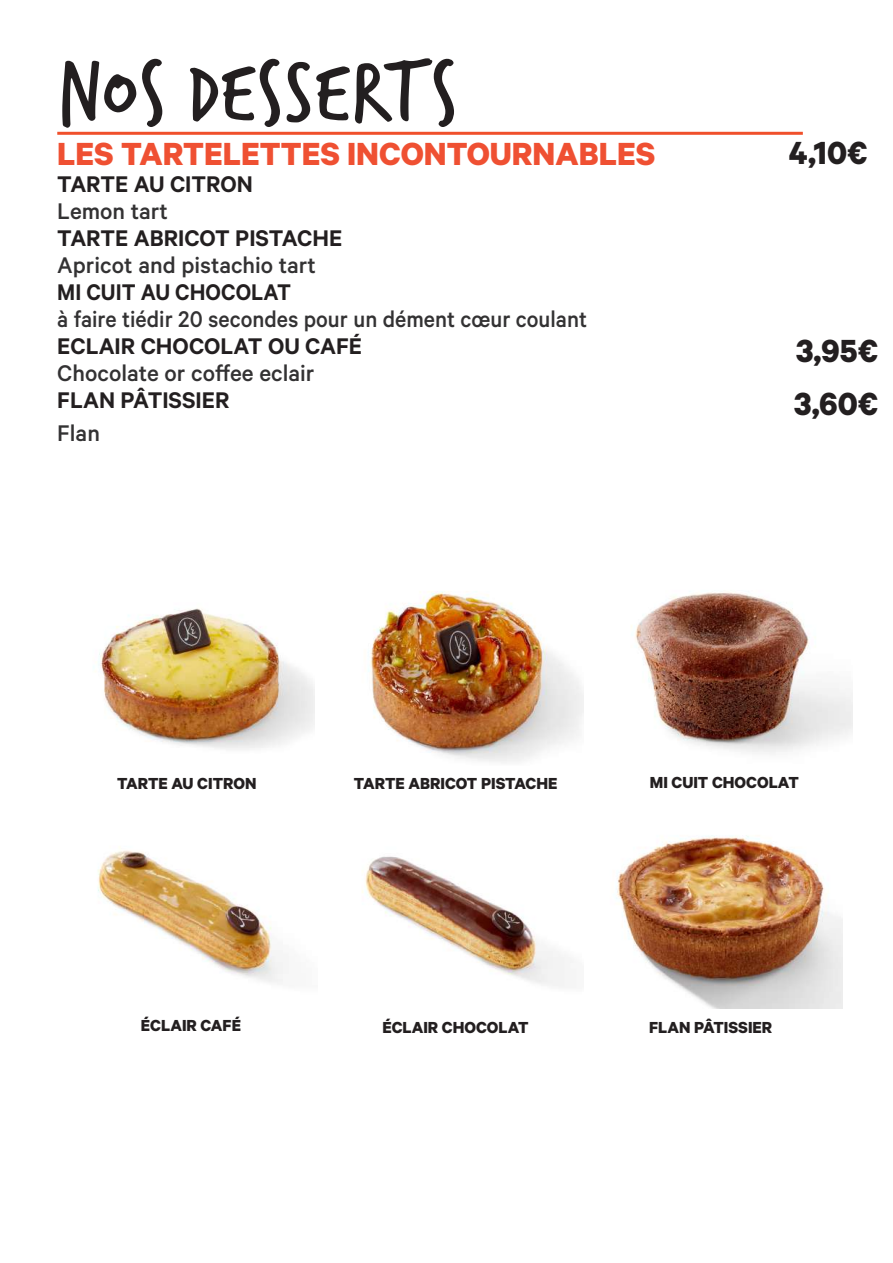
<style>
.page{position:relative;width:893px;height:1263px;background:#fff}
.page>*{position:absolute;margin:0;border:0;box-sizing:border-box;transform-origin:0 0}
.t1{font:90px "Verveine Trial";color:#231f20}
.t2{font:700 36px "Calibre";color:#ef5032}
.t3{font:700 36px "Calibre";color:#231f20}
.t4{font:600 25.5px "Calibre";color:#231f20}
.t5{font:500 25.5px "Calibre";color:#333233}
.t6{font:500 25.5px "Calibre";color:#333233;scale:.95 1}
.t7{font:600 25.5px "Calibre";color:#231f20;scale:.95 1}
.t8{font:700 18px "Calibre";color:#231f20}
</style>
<div class="page">
<hr style="left:57px;top:132px;width:746px;height:3px;background:#f0502b">
<img style="left:95px;top:608px;width:219px;height:142px">
<img style="left:368px;top:591px;width:215px;height:172px">
<img style="left:362px;top:856px;width:211px;height:131px">
<img style="left:616px;top:835px;width:227px;height:174px">
<img style="left:631px;top:592px;width:221px;height:162px">
<img style="left:98px;top:846px;width:185px;height:137px">
<h1 class="t1" style="left:57px;top:30px;width:402px">NOS DESSERTS</h1>
<h2 class="t2" style="left:57px;top:131px;width:600px">LES TARTELETTES INCONTOURNABLES</h2>
<h2 class="t3" style="left:789px;top:130px;width:80px">4,10€</h2>
<h3 class="t4" style="left:57px;top:168px;width:197px">TARTE AU CITRON</h3>
<h3 class="t5" style="left:57px;top:196px;width:112px">Lemon tart</h3>
<h3 class="t4" style="left:57px;top:222px;width:286px">TARTE ABRICOT PISTACHE</h3>
<h3 class="t5" style="left:57px;top:250px;width:260px">Apricot and pistachio tart</h3>
<h3 class="t7" style="left:57px;top:276px;width:248px">MI CUIT AU CHOCOLAT</h3>
<h3 class="t6" style="left:57px;top:304px;width:559px">à faire tiédir 20 secondes pour un dément cœur coulant</h3>
<h3 class="t4" style="left:57px;top:330px;width:306px">ECLAIR CHOCOLAT OU CAFÉ</h3>
<h3 class="t5" style="left:57px;top:358px;width:259px">Chocolate or coffee eclair</h3>
<h3 class="t4" style="left:57px;top:384px;width:174px">FLAN PÂTISSIER</h3>
<h3 class="t5" style="left:57px;top:418px;width:44px">Flan</h3>
<h2 class="t3" style="left:796px;top:329px;width:84px">3,95€</h2>
<h2 class="t3" style="left:794px;top:381px;width:85px">3,60€</h2>
<p class="t8" style="left:117px;top:772px;width:141px">TARTE AU CITRON</p>
<p class="t8" style="left:354px;top:772px;width:205px">TARTE ABRICOT PISTACHE</p>
<p class="t8" style="left:650px;top:772px;width:150px">MI CUIT CHOCOLAT</p>
<p class="t8" style="left:141px;top:1014px;width:102px">ÉCLAIR CAFÉ</p>
<p class="t8" style="left:382px;top:1016px;width:148px">ÉCLAIR CHOCOLAT</p>
<p class="t8" style="left:649px;top:1017px;width:125px">FLAN PÂTISSIER</p>
</div>
